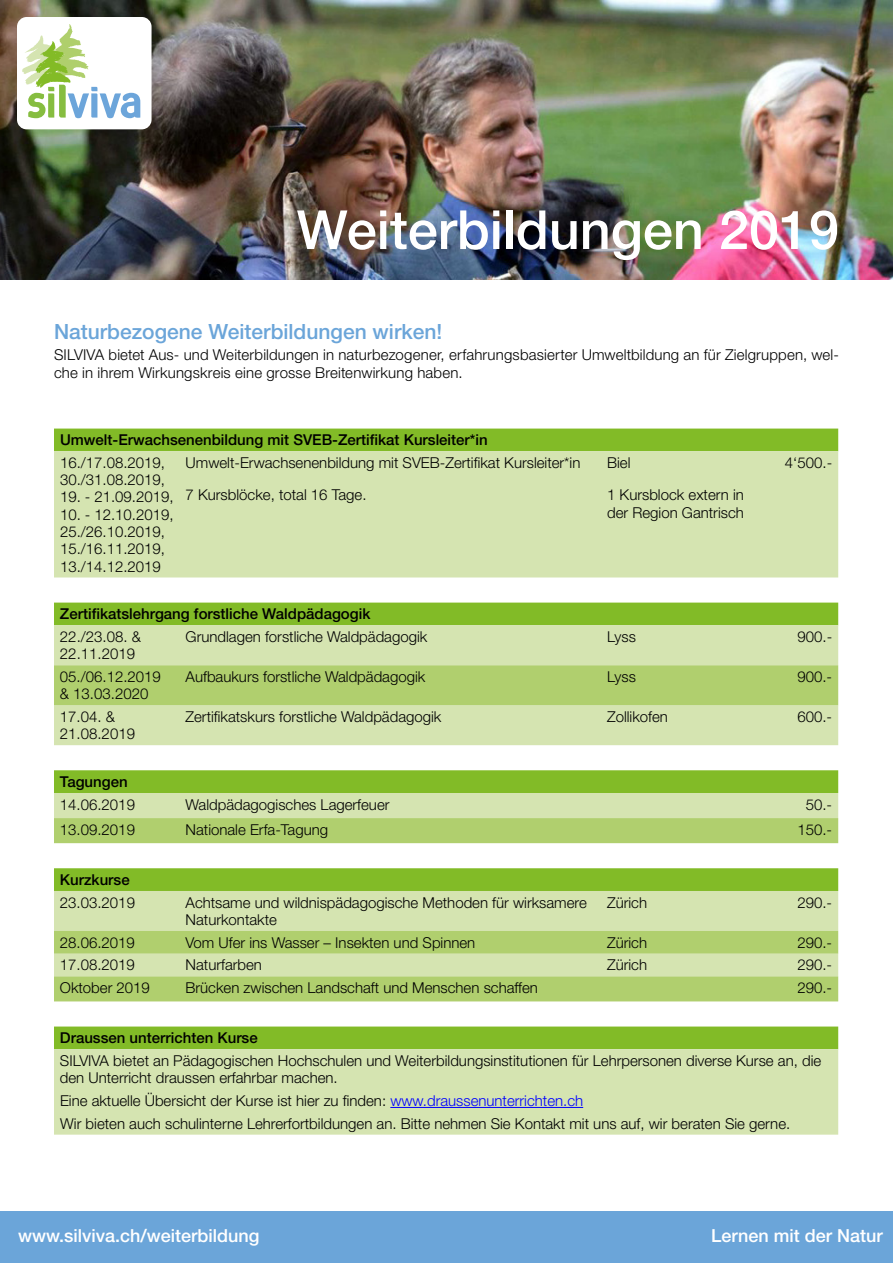
<style>
.page{position:relative;width:893px;height:1263px;background:#fff}
.page>*{position:absolute;margin:0;border:0;box-sizing:border-box;transform-origin:0 0}
.t1{font:500 54px "Helvetica Neue LT Std";color:#fff}
.t2{font:500 21px "Helvetica Neue LT Std";color:#6ba5d9}
.t3{font:500 18px "Helvetica Neue LT Std";color:#fff}
.t4{font:300 15px/17.2px "Helvetica Neue LT Std";color:#000}
.t5{font:500 15px "Helvetica Neue LT Std";color:#000}
.s1{color:#00f}
</style>
<div class="page">
<img style="left:0;top:0;width:893px;height:279px">
<div style="left:0;top:1212px;width:893px;height:51px;background:#6ba5d9"></div>
<div style="left:17px;top:17px;width:135px;height:112px;background:#fff;border-radius:10px"></div>
<svg style="left:22px;top:24px;width:118px;height:94px"></svg>
<div style="left:54px;top:429px;width:784px;height:22px;background:#82bb27"></div>
<svg style="left:54px;top:451px;width:784px;height:684px;background:#d0e2aa"></svg>
<svg style="left:54px;top:665px;width:784px;height:336px;background:#c3db93"></svg>
<hr style="left:390px;top:1107px;width:193px;height:1px;background:#00f">
<h1 class="t1" style="left:297px;top:198px;width:544px">Weiterbildungen 2019</h1>
<h2 class="t2" style="left:54px;top:319px;width:390px">Naturbezogene Weiterbildungen wirken!</h2>
<p class="t4" style="left:54px;top:345px;width:786px;line-height:18px">SILVIVA bietet Aus- und Weiterbildungen in naturbezogener, erfahrungsbasierter Umweltbildung an für Zielgruppen, wel&shy;che in ihrem Wirkungskreis eine grosse Breitenwirkung haben.</p>
<p class="t5" style="left:60px;top:431px;width:429px">Umwelt-Erwachsenenbildung mit SVEB-Zertifikat Kursleiter*in</p>
<p class="t4" style="left:60px;top:454px;width:107px">16./17.08.2019,<br>30./31.08.2019,</p>
<p class="t4" style="left:60px;top:488px;width:115px">19. - 21.09.2019,</p>
<p class="t4" style="left:60px;top:505px;width:115px">10. - 12.10.2019,<br>25./26.10.2019,<br>15./16.11.2019,<br>13./14.12.2019</p>
<p class="t4" style="left:186px;top:446px;width:396px;line-height:32.2px">Umwelt-Erwachsenenbildung mit SVEB-Zertifikat Kursleiter*in<br>7 Kursblöcke, total 16 Tage.</p>
<p class="t4" style="left:607px;top:446px;width:138px;line-height:32.2px">Biel<br>1 Kursblock extern in</p>
<p class="t4" style="left:607px;top:503px;width:138px">der Region Gantrisch</p>
<p class="t4" style="left:785px;top:454px;width:49px">4‘500.-</p>
<p class="t5" style="left:60px;top:605px;width:312px">Zertifikatslehrgang forstliche Waldpädagogik</p>
<p class="t4" style="left:60px;top:628px;width:82px">22./23.08. &amp;<br>22.11.2019</p>
<p class="t4" style="left:186px;top:628px;width:243px">Grundlagen forstliche Waldpädagogik</p>
<p class="t4" style="left:607px;top:628px;width:30px">Lyss</p>
<p class="t4" style="left:797px;top:628px;width:36px">900.-</p>
<p class="t4" style="left:60px;top:668px;width:102px">05./06.12.2019 &amp; 13.03.2020</p>
<p class="t4" style="left:186px;top:668px;width:241px">Aufbaukurs forstliche Waldpädagogik</p>
<p class="t4" style="left:607px;top:668px;width:30px">Lyss</p>
<p class="t4" style="left:797px;top:668px;width:36px">900.-</p>
<p class="t4" style="left:60px;top:708px;width:77px">17.04. &amp;<br>21.08.2019</p>
<p class="t4" style="left:186px;top:708px;width:257px">Zertifikatskurs forstliche Waldpädagogik</p>
<p class="t4" style="left:607px;top:708px;width:62px">Zollikofen</p>
<p class="t4" style="left:797px;top:708px;width:36px">600.-</p>
<p class="t5" style="left:60px;top:773px;width:69px">Tagungen</p>
<p class="t4" style="left:60px;top:795px;width:77px">14.06.2019</p>
<p class="t4" style="left:186px;top:795px;width:205px">Waldpädagogisches Lagerfeuer</p>
<p class="t4" style="left:806px;top:795px;width:28px">50.-</p>
<p class="t4" style="left:60px;top:820px;width:77px">13.09.2019</p>
<p class="t4" style="left:186px;top:820px;width:144px">Nationale Erfa-Tagung</p>
<p class="t4" style="left:797px;top:820px;width:36px">150.-</p>
<p class="t5" style="left:60px;top:871px;width:71px">Kurzkurse</p>
<p class="t4" style="left:60px;top:893px;width:77px">23.03.2019</p>
<p class="t4" style="left:186px;top:893px;width:403px">Achtsame und wildnispädagogische Methoden für wirksamere<br>Naturkontakte</p>
<p class="t4" style="left:607px;top:893px;width:42px">Zürich</p>
<p class="t4" style="left:797px;top:893px;width:36px">290.-</p>
<p class="t4" style="left:60px;top:933px;width:77px">28.06.2019</p>
<p class="t4" style="left:186px;top:933px;width:291px">Vom Ufer ins Wasser – Insekten und Spinnen</p>
<p class="t4" style="left:607px;top:933px;width:42px">Zürich</p>
<p class="t4" style="left:797px;top:933px;width:36px">290.-</p>
<p class="t4" style="left:60px;top:956px;width:77px">17.08.2019</p>
<p class="t4" style="left:186px;top:956px;width:78px">Naturfarben</p>
<p class="t4" style="left:607px;top:956px;width:42px">Zürich</p>
<p class="t4" style="left:797px;top:956px;width:36px">290.-</p>
<p class="t4" style="left:60px;top:979px;width:92px">Oktober 2019</p>
<p class="t4" style="left:186px;top:979px;width:354px">Brücken zwischen Landschaft und Menschen schaffen</p>
<p class="t4" style="left:797px;top:979px;width:36px">290.-</p>
<p class="t5" style="left:60px;top:1029px;width:199px">Draussen unterrichten Kurse</p>
<p class="t4" style="left:60px;top:1052px;width:763px">SILVIVA bietet an Pädagogischen Hochschulen und Weiterbildungsinstitutionen für Lehrpersonen diverse Kurse an, die den Unterricht draussen erfahrbar machen.</p>
<p class="t4" style="left:60px;top:1089px;width:732px;line-height:22.6px">Eine aktuelle Übersicht der Kurse ist hier zu finden: <span class="s1">www.draussenunterrichten.ch<br></span>Wir bieten auch schulinterne Lehrerfortbildungen an. Bitte nehmen Sie Kontakt mit uns auf, wir beraten Sie gerne.</p>
<p class="t3" style="left:18px;top:1225px;width:243px">www.silviva.ch/weiterbildung</p>
<p class="t3" style="left:711px;top:1225px;width:173px">Lernen mit der Natur</p>
</div>
